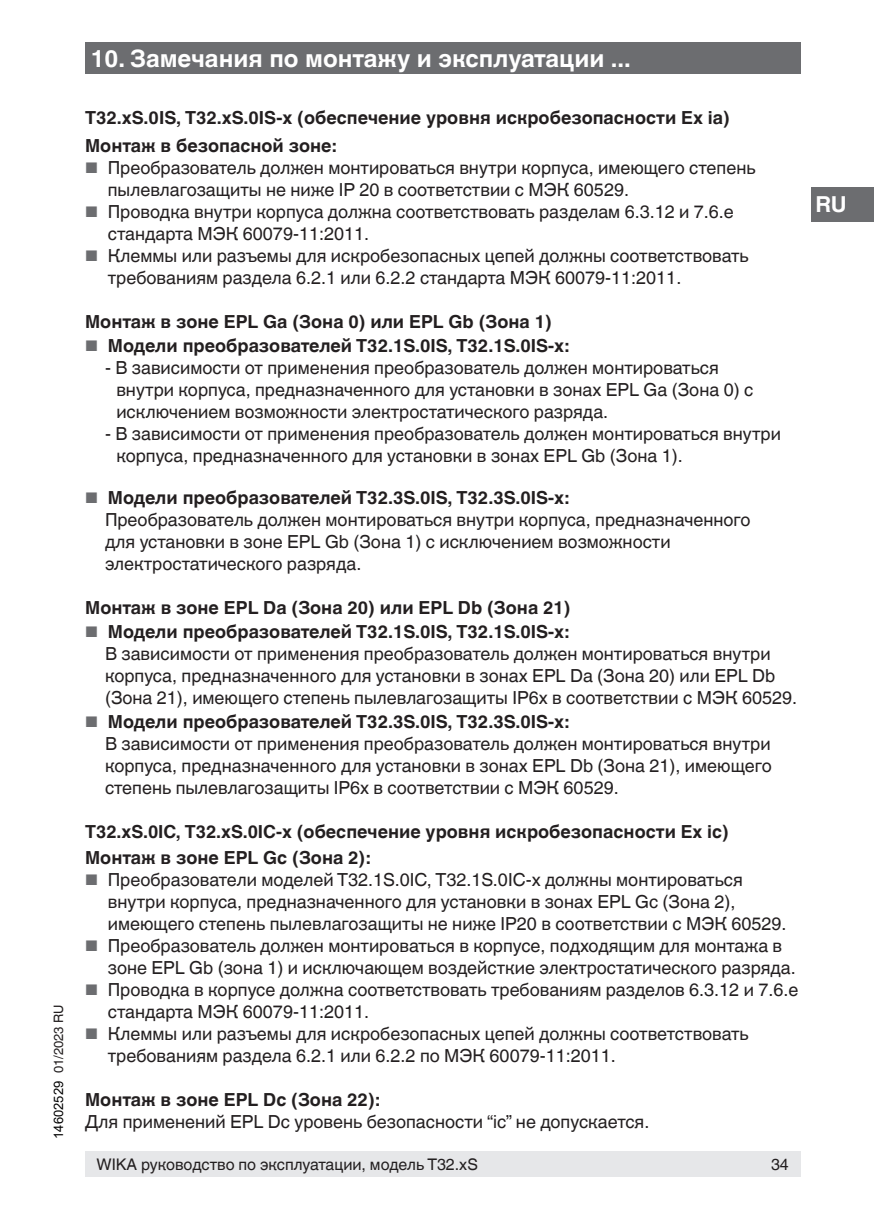
<style>
.page{position:relative;width:874px;height:1225px;background:#fff}
.page>*{position:absolute;margin:0;border:0;box-sizing:border-box;transform-origin:0 0}
.t1{font:700 24px "Helvetica World";color:#fff}
.t2{font:700 22px "Helvetica World";color:#fff}
.t3{font:18px/22px "Helvetica World";color:#231f20;text-align:right}
.t4{font:700 18px/28px "Helvetica World";color:#231f20}
.t5{font:16px "Helvetica World";color:#231f20}
.t6{font:13px "Helvetica World";color:#231f20}
.s1{font-family:"Arial";color:#000}
.s2{font-size:15.4px;color:#6c6d70}
.s3{font-weight:400;font-size:15.4px;color:#6c6d70}
.s4{font-weight:700}
</style>
<div class="page">
<div style="left:85px;top:43px;width:714px;height:31px;background:#6c6d70"></div>
<div style="left:811px;top:187px;width:62px;height:34px;background:#6c6d70"></div>
<div style="left:85px;top:1151px;width:714px;height:25px;background:#e6e7e9"></div>
<p class="t6" style="left:51px;top:1138px;width:136px;rotate:-90deg"><span class="s1">14602529</span> 01/2023 RU</p>
<h1 class="t1" style="left:91px;top:44px;width:541px">10. Замечания по монтажу и эксплуатации ...</h1>
<p class="t4" style="left:85px;top:104px;width:646px">T32.xS.0IS, T32.xS.0IS-x (обеспечение уровня искробезопасности Ex ia)<br>Монтаж в безопасной зоне:</p>
<p class="t3" style="left:85px;top:157px;width:33px"><span class="s2">■</span> ПРЕОБРАЗОВАТЕЛЬДОЛЖЕНМОНТИРОВАТЬСЯВНУТРИКОРПУСА,ИМЕЮЩЕГОСТЕПЕНЬ<br>ПЫЛЕВЛАГОЗАЩИТЫНЕНИЖЕIP20ВСООТВЕТСТВИИСМЭК60529</p>
<p class="t3" style="left:85px;top:201px;width:33px"><span class="s2">■</span> ПРОВОДКАВНУТРИКОРПУСАДОЛЖНАСООТВЕТСТВОВАТЬРАЗДЕЛАМ6312И76E<br>СТАНДАРТАМЭК60079-11:2011</p>
<p class="t3" style="left:85px;top:245px;width:34px"><span class="s2">■</span> КЛЕММЫИЛИРАЗЪЕМЫДЛЯИСКРОБЕЗОПАСНЫХЦЕПЕЙДОЛЖНЫСООТВЕТСТВОВАТЬ<br>ТРЕБОВАНИЯМРАЗДЕЛА621ИЛИ622СТАНДАРТАМЭК60079-11:2011</p>
<p class="t4" style="left:85px;top:308px;width:468px">Монтаж в зоне EPL Ga (Зона 0) или EPL Gb (Зона 1)</p>
<p class="t4" style="left:85px;top:332px;width:485px"><span class="s3">■</span> Модели преобразователей T32.1S.0IS, T32.1S.0IS-x:</p>
<p class="t3" style="left:105px;top:357px;width:11px">-ВЗАВИСИМОСТИОТПРИМЕНЕНИЯПРЕОБРАЗОВАТЕЛЬДОЛЖЕНМОНТИРОВАТЬСЯ</p>
<p class="t3" style="left:116px;top:379px;width:10px">ВНУТРИКОРПУСА,ПРЕДНАЗНАЧЕННОГОДЛЯУСТАНОВКИВЗОНАХEPLGA(ЗОНА0)С</p>
<p class="t3" style="left:116px;top:401px;width:11px">ИСКЛЮЧЕНИЕМВОЗМОЖНОСТИЭЛЕКТРОСТАТИЧЕСКОГОРАЗРЯДА</p>
<p class="t3" style="left:105px;top:423px;width:11px">-ВЗАВИСИМОСТИОТПРИМЕНЕНИЯПРЕОБРАЗОВАТЕЛЬДОЛЖЕНМОНТИРОВАТЬСЯВНУТРИ</p>
<p class="t3" style="left:116px;top:445px;width:10px">КОРПУСА,ПРЕДНАЗНАЧЕННОГОДЛЯУСТАНОВКИВЗОНАХEPLGB(ЗОНА1)</p>
<p class="t3" style="left:105px;top:486px;width:465px;text-align:left;text-indent:-20px"><span class="s2">■</span> <span class="s4">Модели преобразователей T32.3S.0IS, T32.3S.0IS-x:<br></span>ПРЕОБРАЗОВАТЕЛЬДОЛЖЕНМОНТИРОВАТЬСЯВНУТРИКОРПУСА,ПРЕДНАЗНАЧЕННОГО<br>ДЛЯУСТАНОВКИВЗОНЕEPLGB(ЗОНА1)СИСКЛЮЧЕНИЕМВОЗМОЖНОСТИ<br>ЭЛЕКТРОСТАТИЧЕСКОГОРАЗРЯДА</p>
<p class="t4" style="left:85px;top:593px;width:486px">Монтаж в зоне EPL Da (Зона 20) или EPL Db (Зона 21)</p>
<p class="t3" style="left:105px;top:620px;width:465px;text-align:left;text-indent:-20px"><span class="s2">■</span> <span class="s4">Модели преобразователей T32.1S.0IS, T32.1S.0IS-x:<br></span>ВЗАВИСИМОСТИОТПРИМЕНЕНИЯПРЕОБРАЗОВАТЕЛЬДОЛЖЕНМОНТИРОВАТЬСЯВНУТРИ<br>КОРПУСА,ПРЕДНАЗНАЧЕННОГОДЛЯУСТАНОВКИВЗОНАХEPLDA(ЗОНА20)ИЛИEPLDB<br>(ЗОНА21),ИМЕЮЩЕГОСТЕПЕНЬПЫЛЕВЛАГОЗАЩИТЫIP6XВСООТВЕТСТВИИСМЭК60529</p>
<p class="t3" style="left:105px;top:710px;width:465px;text-align:left;text-indent:-20px"><span class="s2">■</span> <span class="s4">Модели преобразователей T32.3S.0IS, T32.3S.0IS-x:<br></span>ВЗАВИСИМОСТИОТПРИМЕНЕНИЯПРЕОБРАЗОВАТЕЛЬДОЛЖЕНМОНТИРОВАТЬСЯВНУТРИ<br>КОРПУСА,ПРЕДНАЗНАЧЕННОГОДЛЯУСТАНОВКИВЗОНАХEPLDB(ЗОНА21),ИМЕЮЩЕГО<br>СТЕПЕНЬПЫЛЕВЛАГОЗАЩИТЫIP6XВСООТВЕТСТВИИСМЭК60529</p>
<p class="t4" style="left:85px;top:818px;width:645px;line-height:26px">T32.xS.0IC, T32.xS.0IC-x (обеспечение уровня искробезопасности Ex ic)<br>Монтаж в зоне EPL Gc (Зона 2):</p>
<p class="t3" style="left:108px;top:868px;width:11px;text-align:justify;text-indent:-23px"><span class="s2">■</span> ПРЕОБРАЗОВАТЕЛИМОДЕЛЕЙT321S0IC,T321S0IC-XДОЛЖНЫМОНТИРОВАТЬСЯ ВНУТРИКОРПУСА,ПРЕДНАЗНАЧЕННОГОДЛЯУСТАНОВКИВЗОНАХEPLGC(ЗОНА2), ИМЕЮЩЕГОСТЕПЕНЬПЫЛЕВЛАГОЗАЩИТЫНЕНИЖЕIP20ВСООТВЕТСТВИИСМЭК60529</p>
<p class="t3" style="left:85px;top:934px;width:33px"><span class="s2">■</span> ПРЕОБРАЗОВАТЕЛЬДОЛЖЕНМОНТИРОВАТЬСЯВКОРПУСЕ,ПОДХОДЯЩИМДЛЯМОНТАЖАВ<br>ЗОНЕEPLGB(ЗОНА1)ИИСКЛЮЧАЮЩЕМВОЗДЕЙСТКИЕЭЛЕКТРОСТАТИЧЕСКОГОРАЗРЯДА</p>
<p class="t3" style="left:85px;top:978px;width:33px"><span class="s2">■</span> ПРОВОДКАВКОРПУСЕДОЛЖНАСООТВЕТСТВОВАТЬТРЕБОВАНИЯМРАЗДЕЛОВ6312И76E<br>СТАНДАРТАМЭК60079-11:2011</p>
<p class="t3" style="left:85px;top:1022px;width:34px"><span class="s2">■</span> КЛЕММЫИЛИРАЗЪЕМЫДЛЯИСКРОБЕЗОПАСНЫХЦЕПЕЙДОЛЖНЫСООТВЕТСТВОВАТЬ<br>ТРЕБОВАНИЯМРАЗДЕЛА621ИЛИ622ПОМЭК60079-11:2011</p>
<p class="t4" style="left:85px;top:1085px;width:296px">Монтаж в зоне EPL Dc (Зона 22):</p>
<p class="t3" style="left:85px;top:1110px;width:10px">ДЛЯПРИМЕНЕНИЙEPLDCУРОВЕНЬБЕЗОПАСНОСТИ“IC”НЕДОПУСКАЕТСЯ</p>
<p class="t5" style="left:96px;top:1154px;width:383px">WIKA РУКОВОДСТВО ПО ЭКСПЛУАТАЦИИ, МОДЕЛЬ T32.XS</p>
<p class="t5" style="left:770px;top:1154px;width:18px">34</p>
<p class="t2" style="left:815px;top:192px;width:33px">RU</p>
</div>
